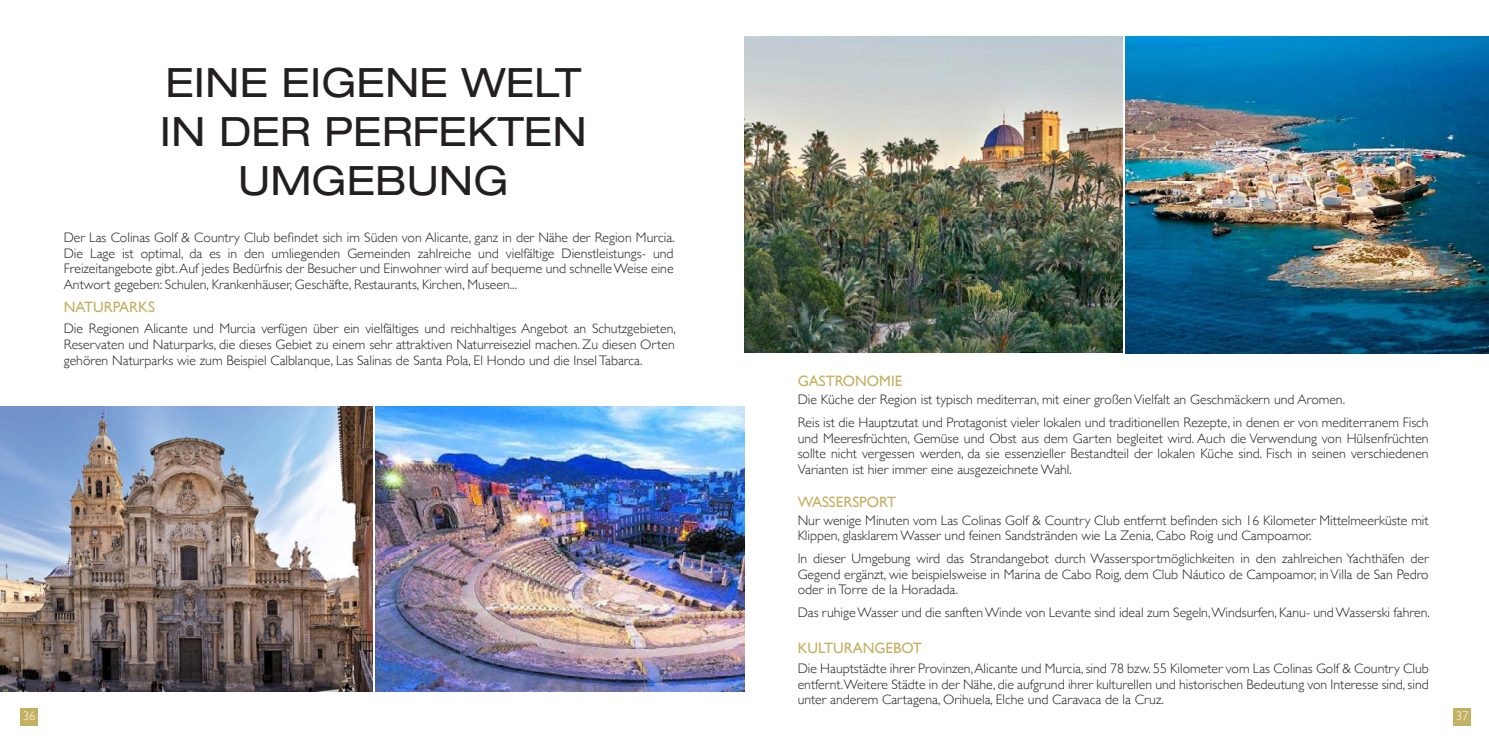
<style>
.page{position:relative;width:1489px;height:745px;background:#fff}
.page>*{position:absolute;margin:0;border:0;box-sizing:border-box;transform-origin:0 0}
.t1{font:expanded 40.38px "Helvetica Neue LT Std";color:#231f20}
.t2{font:15px "Gill Sans";color:#c4b061}
.t3{font:300 13.75px/15.6px "Gill Sans";color:#231f20;text-align:justify}
.t4{font:300 12.5px "Gill Sans";color:#fff}
</style>
<div class="page">
<div style="left:21px;top:707px;width:17px;height:18px;background:#c4b061"></div>
<div style="left:1453px;top:707px;width:17px;height:18px;background:#c4b061"></div>
<img style="left:0;top:406px;width:372px;height:285px">
<img style="left:376px;top:406px;width:368px;height:285px">
<img style="left:744px;top:37px;width:378px;height:316px">
<img style="left:1125px;top:37px;width:363px;height:316px">
<p class="t1" style="left:165px;top:58px;width:417px">EINE EIGENE WELT</p>
<p class="t1" style="left:160px;top:107px;width:428px">IN DER PERFEKTEN</p>
<p class="t1" style="left:238px;top:156px;width:272px">UMGEBUNG</p>
<p class="t3" style="left:64px;top:229px;width:612px">Der Las Colinas Golf &amp; Country Club befindet sich im Süden von Alicante, ganz in der Nähe der Region Murcia.<br>Die Lage ist optimal, da es in den umliegenden Gemeinden zahlreiche und vielfältige Dienstleistungs- und Freizeitangebote gibt. Auf jedes Bedürfnis der Besucher und Einwohner wird auf bequeme und schnelle Weise eine Antwort gegeben: Schulen, Krankenhäuser, Geschäfte, Restaurants, Kirchen, Museen...</p>
<p class="t2" style="left:64px;top:298px;width:93px">NATURPARKS</p>
<p class="t3" style="left:64px;top:320px;width:613px">Die Regionen Alicante und Murcia verfügen über ein vielfältiges und reichhaltiges Angebot an Schutzgebieten, Reservaten und Naturparks, die dieses Gebiet zu einem sehr attraktiven Naturreiseziel machen. Zu diesen Orten gehören Naturparks wie zum Beispiel Calblanque, Las Salinas de Santa Pola, El Hondo und die Insel Tabarca.</p>
<p class="t2" style="left:797px;top:372px;width:106px">GASTRONOMIE</p>
<p class="t3" style="left:797px;top:391px;width:549px">Die Küche der Region ist typisch mediterran, mit einer großen Vielfalt an Geschmäckern und Aromen.</p>
<p class="t3" style="left:797px;top:413px;width:632px">Reis ist die Hauptzutat und Protagonist vieler lokalen und traditionellen Rezepte, in denen er von mediterranem Fisch und Meeresfrüchten, Gemüse und Obst aus dem Garten begleitet wird. Auch die Verwendung von Hülsenfrüchten sollte nicht vergessen werden, da sie essenzieller Bestandteil der lokalen Küche sind. Fisch in seinen verschiedenen Varianten ist hier immer eine ausgezeichnete Wahl.</p>
<p class="t3" style="left:797px;top:511px;width:632px">Nur wenige Minuten vom Las Colinas Golf &amp; Country Club entfernt befinden sich 16 Kilometer Mittelmeerküste mit<br>Klippen, glasklarem Wasser und feinen Sandstränden wie La Zenia, Cabo Roig und Campoamor.</p>
<p class="t3" style="left:797px;top:550px;width:632px">In dieser Umgebung wird das Strandangebot durch Wassersportmöglichkeiten in den zahlreichen Yachthäfen der Gegend ergänzt, wie beispielsweise in Marina de Cabo Roig, dem Club Náutico de Campoamor, in Villa de San Pedro oder in Torre de la Horadada.</p>
<p class="t3" style="left:797px;top:604px;width:633px">Das ruhige Wasser und die sanften Winde von Levante sind ideal zum Segeln, Windsurfen, Kanu- und Wasserski fahren.</p>
<p class="t2" style="left:797px;top:493px;width:100px">WASSERSPORT</p>
<p class="t2" style="left:797px;top:639px;width:126px">KULTURANGEBOT</p>
<p class="t3" style="left:797px;top:659px;width:632px">Die Hauptstädte ihrer Provinzen, Alicante und Murcia, sind 78 bzw. 55 Kilometer vom Las Colinas Golf &amp; Country Club entfernt.Weitere Städte in der Nähe, die aufgrund ihrer kulturellen und historischen Bedeutung von Interesse sind, sind unter anderem Cartagena, Orihuela, Elche und Caravaca de la Cruz.</p>
<p class="t4" style="left:23px;top:705px;width:14px">36</p>
<p class="t4" style="left:1455px;top:705px;width:14px">37</p>
</div>
